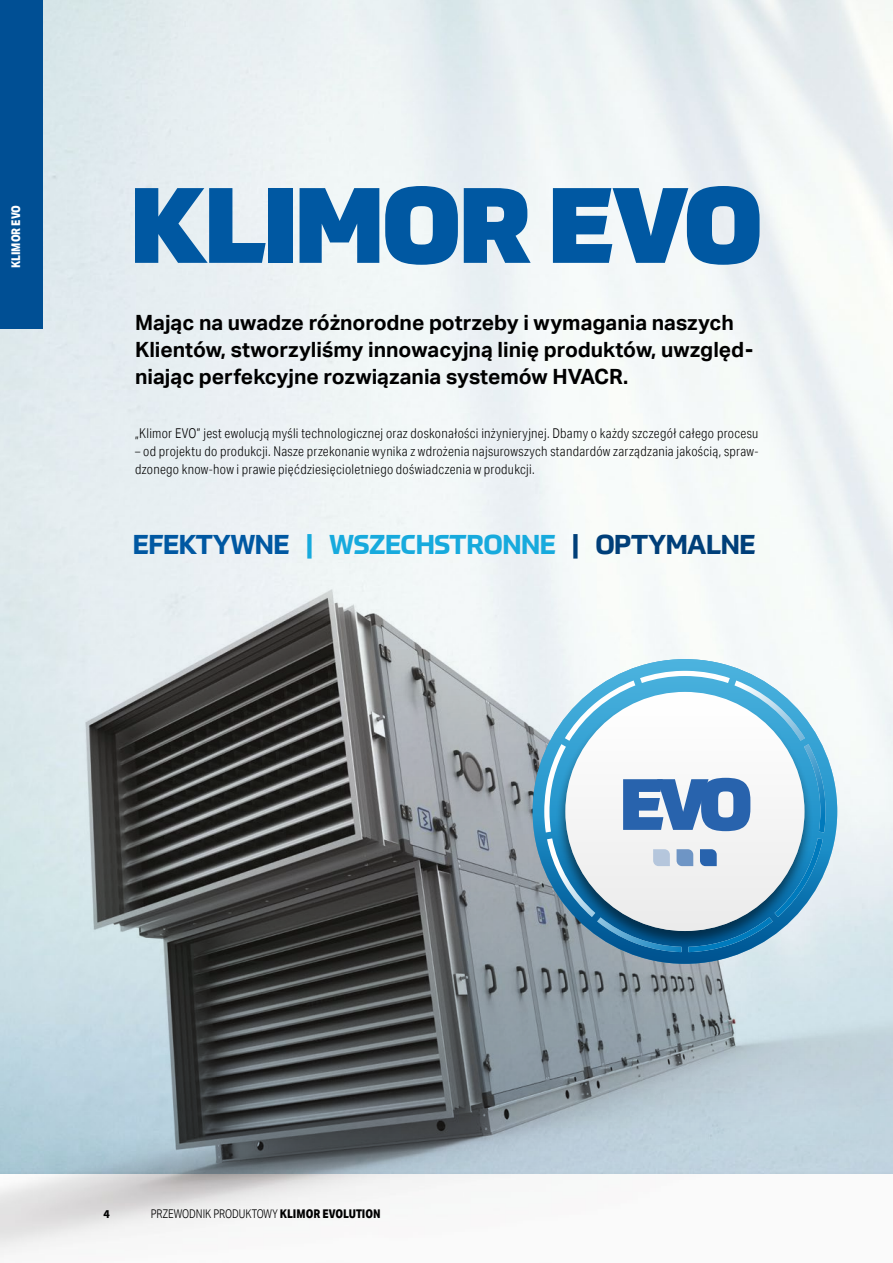
<style>
.page{position:relative;width:893px;height:1263px;background:#fff}
.page>*{position:absolute;margin:0;border:0;box-sizing:border-box;transform-origin:0 0}
.t1{font:900 105px "Prometo";letter-spacing:-.02em;color:#0058a2}
.t2{font:900 71.25px "Prometo";color:#2863ad}
.t3{font:700 26.55px "Prometo Trial";letter-spacing:-.02em;color:#17aadd}
.t4{font:700 21px/27px "Aktiv Grotesk";color:#000}
.t5{font:300 13.5px/18px "Aktiv Grotesk Cd";letter-spacing:.02em;color:#000}
.t6{font:300 12px "Aktiv Grotesk Cd";color:#000}
.t7{font:800 12px "Aktiv Grotesk Cd";color:#fff}
.t8{font:700 12px "Source Sans Pro";color:#000}
.s1{color:#0058a2}
.s2{color:#003f79}
.s3{font-weight:800}
</style>
<div class="page">
<img style="left:0;top:0;width:893px;height:502px">
<img style="left:0;top:502px;width:893px;height:753px">
<svg style="left:533px;top:659px;width:304px;height:305px;background:#268bc0"></svg>
<svg style="left:544px;top:671px;width:282px;height:281px"></svg>
<div style="left:0;top:0;width:43px;height:158px;background:#004f94"></div>
<div style="left:0;top:158px;width:43px;height:158px;background:#004f94"></div>
<div style="left:0;top:316px;width:43px;height:12px;background:#004f94"></div>
<p class="t7" style="left:8px;top:268px;width:65px;rotate:-90deg">KLIMOR EVO</p>
<h1 class="t1" style="left:131px;top:158px;width:634px">KLIMOR EVO</h1>
<h3 class="t4" style="left:135px;top:309px;width:620px">Mając na uwadze różnorodne potrzeby i wymagania naszych<br>Klientów, stworzyliśmy innowacyjną linię produktów, uwzględ&shy;niając perfekcyjne rozwiązania systemów HVACR.</h3>
<p class="t5" style="left:135px;top:424px;width:625px">„Klimor EVO” jest ewolucją myśli technologicznej oraz doskonałości inżynieryjnej. Dbamy o każdy szczegół całego procesu</p>
<p class="t5" style="left:135px;top:442px;width:625px">– od projektu do produkcji. Nasze przekonanie wynika z wdrożenia najsurowszych standardów zarządzania jakością, spraw&shy;dzonego know-how i prawie pięćdziesięcioletniego doświadczenia w produkcji.</p>
<h3 class="t3" style="left:133px;top:528px;width:624px"><span class="s1">EFEKTYWNE</span> | WSZECHSTRONNE <span class="s2">| OPTYMALNE</span></h3>
<h2 class="t2" style="left:620px;top:759px;width:134px">EVO</h2>
<p class="t8" style="left:104px;top:1206px;width:8px">4</p>
<p class="t6" style="left:151px;top:1206px;width:231px">PRZEWODNIK PRODUKTOWY <span class="s3">KLIMOR EVOLUTION</span></p>
</div>
